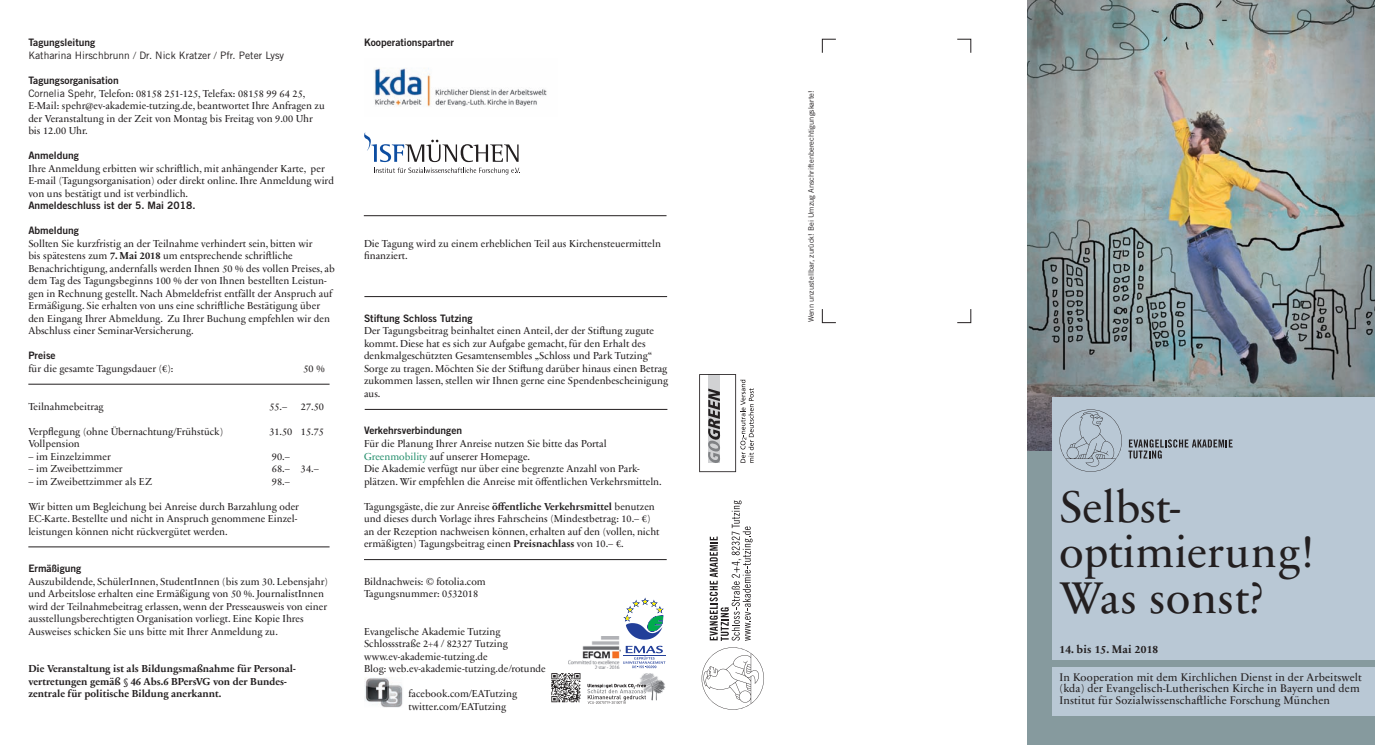
<style>
.page{position:relative;width:1375px;height:745px;background:#fff}
.page>*{position:absolute;margin:0;border:0;box-sizing:border-box;transform-origin:0 0}
.t1{font:45px/45.2px "Sabon Next LT Pro";color:#231f20}
.t2{font:11.25px/11.5px "Sabon Next LT Pro";letter-spacing:.01em;color:#231f20}
.t3{font:700 11.25px "Sabon Next LT Pro";letter-spacing:.02em;color:#231f20}
.t4{font:10.25px/12.5px "Sabon Next LT Pro";color:#231f20}
.t5{font:10.25px "Trade Gothic LT Std Bd 2";color:#231f20}
.t6{font:700 10.25px/12.5px "Sabon Next LT Pro";color:#231f20}
.t7{font:10.25px "Trade Gothic LT Std";color:#231f20}
.t8{font:7.5px "Trade Gothic LT Std";color:#231f20}
.s1{font-family:"Sabon Next LT Pro"}
.s2{font-family:"Trade Gothic LT Std"}
.s3{font-weight:700}
.s4{color:#27906e}
</style>
<div class="page">
<div style="left:1028px;top:0;width:347px;height:744px;background:#869a9e"></div>
<img style="left:1028px;top:0;width:347px;height:450px">
<div style="left:1052px;top:666px;width:323px;height:49px;background:#b9c8d5"></div>
<div style="left:1052px;top:397px;width:323px;height:262px;background:#b9c8d5"></div>
<svg style="left:702px;top:647px;width:62px;height:62px"></svg>
<svg style="left:710px;top:500px;width:42px;height:140px"></svg>
<svg style="left:822px;top:309px;width:14px;height:14px"></svg>
<svg style="left:957px;top:309px;width:14px;height:14px"></svg>
<svg style="left:822px;top:39px;width:14px;height:14px"></svg>
<svg style="left:957px;top:39px;width:14px;height:14px"></svg>
<svg style="left:1128px;top:439px;width:104px;height:19px"></svg>
<svg style="left:1059px;top:409px;width:63px;height:62px"></svg>
<img style="left:365px;top:678px;width:38px;height:29px">
<hr style="left:28px;top:384px;width:302px;height:1px;background:#231f20">
<hr style="left:28px;top:546px;width:302px;height:1px;background:#231f20">
<hr style="left:364px;top:296px;width:303px;height:1px;background:#231f20">
<svg style="left:587px;top:673px;width:79px;height:30px"></svg>
<svg style="left:699px;top:374px;width:55px;height:98px"></svg>
<svg style="left:551px;top:673px;width:30px;height:29px"></svg>
<svg style="left:551px;top:673px;width:29px;height:28px"></svg>
<img style="left:568px;top:636px;width:52px;height:32px">
<hr style="left:364px;top:215px;width:302px;height:1px;background:#231f20">
<img style="left:374px;top:68px;width:173px;height:39px">
<svg style="left:364px;top:132px;width:156px;height:42px"></svg>
<hr style="left:365px;top:409px;width:302px;height:1px;background:#231f20">
<svg style="left:623px;top:597px;width:41px;height:42px"></svg>
<svg style="left:623px;top:645px;width:42px;height:22px"></svg>
<hr style="left:364px;top:559px;width:303px;height:1px;background:#231f20">
<p class="t5" style="left:28px;top:36px;width:69px">Tagungsleitung</p>
<p class="t7" style="left:28px;top:49px;width:257px">Katharina Hirschbrunn <span class="s1">/</span> Dr. Nick Kratzer <span class="s1">/</span> Pfr. Peter Lysy</p>
<p class="t5" style="left:28px;top:74px;width:92px">Tagungsorganisation</p>
<p class="t4" style="left:28px;top:86px;width:298px"><span class="s2">Cornelia Spehr,</span> Telefon: 08158 251-125, Telefax: 08158 99 64 25, E-Mail: spehr@ev-akademie-tutzing.de, beantwortet Ihre Anfragen zu der Veranstaltung in der Zeit von Montag bis Freitag von 9.00 Uhr bis 12.00 Uhr.</p>
<p class="t5" style="left:28px;top:149px;width:52px">Anmeldung</p>
<p class="t4" style="left:28px;top:161px;width:307px">Ihre Anmeldung erbitten wir schriftlich, mit anhängender Karte, per<br>E-mail (Tagungsorganisation) oder direkt online. Ihre Anmeldung wird von uns bestätigt und ist verbindlich.</p>
<p class="t5" style="left:28px;top:199px;width:169px">Anmeldeschluss ist der 5. Mai 2018.</p>
<p class="t5" style="left:28px;top:224px;width:52px">Abmeldung</p>
<p class="t4" style="left:28px;top:236px;width:308px">Sollten Sie kurzfristig an der Teilnahme verhindert sein, bitten wir<br>bis spätestens zum <span class="s3">7. Mai 2018</span> um entsprechende schriftliche Benachrichtigung, andernfalls werden Ihnen 50 % des vollen Preises, ab dem Tag des Tagungsbeginns 100 % der von Ihnen bestellten Leistun&shy;gen in Rechnung gestellt. Nach Abmeldefrist entfällt der Anspruch auf Ermäßigung. Sie erhalten von uns eine schriftliche Bestätigung über den Eingang Ihrer Abmeldung. Zu Ihrer Buchung empfehlen wir den Abschluss einer Seminar-Versicherung.</p>
<p class="t5" style="left:28px;top:349px;width:29px">Preise</p>
<p class="t4" style="left:28px;top:361px;width:147px">für die gesamte Tagungsdauer (€):</p>
<p class="t4" style="left:303px;top:361px;width:23px">50 %</p>
<p class="t4" style="left:28px;top:399px;width:77px">Teilnahmebeitrag</p>
<p class="t4" style="left:269px;top:399px;width:19px">55.–</p>
<p class="t4" style="left:301px;top:399px;width:25px">27.50</p>
<p class="t4" style="left:28px;top:424px;width:196px">Verpflegung (ohne Übernachtung/Frühstück)</p>
<p class="t4" style="left:269px;top:424px;width:56px">31.50 15.75</p>
<p class="t4" style="left:28px;top:436px;width:53px">Vollpension</p>
<p class="t4" style="left:28px;top:449px;width:84px">– im Einzelzimmer</p>
<p class="t4" style="left:272px;top:449px;width:19px">90.–</p>
<p class="t4" style="left:28px;top:461px;width:96px">– im Zweibettzimmer</p>
<p class="t4" style="left:272px;top:461px;width:48px">68.– 34.–</p>
<p class="t4" style="left:28px;top:474px;width:125px">– im Zweibettzimmer als EZ</p>
<p class="t4" style="left:272px;top:474px;width:19px">98.–</p>
<p class="t4" style="left:28px;top:499px;width:272px">Wir bitten um Begleichung bei Anreise durch Barzahlung oder<br>EC-Karte. Bestellte und nicht in Anspruch genommene Einzel&shy;leistungen können nicht rückvergütet werden.</p>
<p class="t5" style="left:28px;top:562px;width:54px">Ermäßigung</p>
<p class="t4" style="left:28px;top:574px;width:301px">Auszubildende, SchülerInnen, StudentInnen (bis zum 30. Lebensjahr) und Arbeitslose erhalten eine Ermäßigung von 50 %. JournalistInnen wird der Teilnahmebeitrag erlassen, wenn der Presseausweis von einer ausstellungsberechtigten Organisation vorliegt. Eine Kopie Ihres Ausweises schicken Sie uns bitte mit Ihrer Anmeldung zu.</p>
<p class="t6" style="left:28px;top:661px;width:269px">Die Veranstaltung ist als Bildungsmaßnahme für Personal&shy;vertretungen gemäß § 46 Abs.6 BPersVG von der Bundes&shy;zentrale für politische Bildung anerkannt.</p>
<p class="t5" style="left:364px;top:36px;width:91px">Kooperationspartner</p>
<p class="t4" style="left:364px;top:236px;width:299px">Die Tagung wird zu einem erheblichen Teil aus Kirchensteuermitteln finanziert.</p>
<p class="t5" style="left:364px;top:311px;width:110px">Stiftung Schloss Tutzing</p>
<p class="t4" style="left:364px;top:324px;width:306px">Der Tagungsbeitrag beinhaltet einen Anteil, der der Stiftung zugute kommt. Diese hat es sich zur Aufgabe gemacht, für den Erhalt des denkmalgeschützten Gesamtensembles „Schloss und Park Tutzing“ Sorge zu tragen. Möchten Sie der Stiftung darüber hinaus einen Betrag zukommen lassen, stellen wir Ihnen gerne eine Spendenbescheinigung aus.</p>
<p class="t5" style="left:364px;top:424px;width:100px">Verkehrsverbindungen</p>
<p class="t4" style="left:364px;top:436px;width:299px">Für die Planung Ihrer Anreise nutzen Sie bitte das Portal <span class="s4">Greenmobility</span> auf unserer Homepage.<br>Die Akademie verfügt nur über eine begrenzte Anzahl von Park&shy;plätzen. Wir empfehlen die Anreise mit öffentlichen Verkehrsmitteln.</p>
<p class="t4" style="left:364px;top:499px;width:297px">Tagungsgäste, die zur Anreise <span class="s3">öffentliche Verkehrsmittel</span> benutzen und dieses durch Vorlage ihres Fahrscheins (Mindestbetrag: 10.– €) an der Rezeption nachweisen können, erhalten auf den (vollen, nicht ermäßigten) Tagungsbeitrag einen <span class="s3">Preisnachlass</span> von 10.– €.</p>
<p class="t4" style="left:364px;top:574px;width:123px">Bildnachweis: © fotolia.com<br>Tagungsnummer: 0532018</p>
<p class="t4" style="left:364px;top:624px;width:183px">Evangelische Akademie Tutzing Schlossstraße 2+4 / 82327 Tutzing www.ev-akademie-tutzing.de<br>Blog: web.ev-akademie-tutzing.de/rotunde</p>
<p class="t4" style="left:408px;top:686px;width:110px">facebook.com/EATutzing twitter.com/EATutzing</p>
<p class="t8" style="left:807px;top:322px;width:233px;rotate:-90deg">Wenn unzustellbar, zurück! Bei Umzug Anschriftenberechtigungskarte!</p>
<h1 class="t1" style="left:1059px;top:482px;width:256px">Selbst&shy;optimierung!<br>Was sonst?</h1>
<p class="t3" style="left:1059px;top:639px;width:100px">14. bis 15. Mai 2018</p>
<p class="t2" style="left:1059px;top:670px;width:304px">In Kooperation mit dem Kirchlichen Dienst in der Arbeitswelt (kda) der Evangelisch-Lutherischen Kirche in Bayern und dem<br>Institut für Sozialwissenschaftliche Forschung München</p>
</div>
